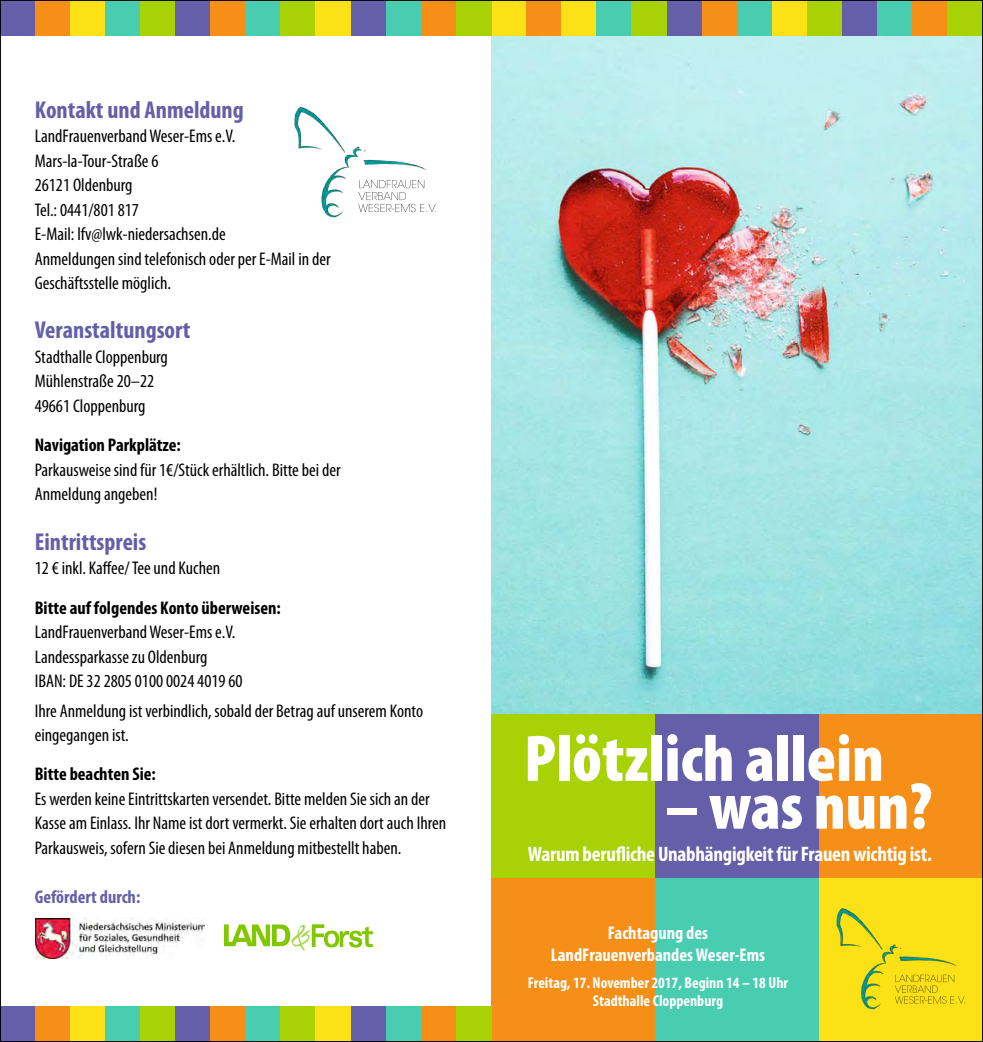
<style>
.page{position:relative;width:983px;height:1042px;background:#fff}
.page>*{position:absolute;margin:0;border:0;box-sizing:border-box;transform-origin:0 0}
.t1{font:900 condensed 66.33px "Myriad Pro";color:#fff}
.t2{font:700 condensed 24.5px "Myriad Pro";color:#655fa9}
.t3{font:700 condensed 21px "Myriad Pro";letter-spacing:-.01em;color:#fff}
.t4{font:condensed 18.38px/24.5px "Myriad Pro";color:#000}
.t5{font:700 condensed 18.38px "Myriad Pro";color:#000}
.t6{font:700 condensed 18.38px/22.1px "Myriad Pro";color:#fff;text-align:center}
.t7{font:700 condensed 18.38px "Myriad Pro";color:#655fa9}
.t8{font:700 condensed 15.75px/17.5px "Myriad Pro";color:#fff;text-align:center}
</style>
<div class="page">
<img style="left:491px;top:35px;width:489px;height:679px">
<div style="left:491px;top:714px;width:164px;height:164px;background:#a8d206"></div>
<div style="left:491px;top:878px;width:164px;height:164px;background:#f58f17"></div>
<div style="left:655px;top:714px;width:164px;height:164px;background:#655fa9"></div>
<div style="left:655px;top:878px;width:164px;height:164px;background:#48cdb1"></div>
<div style="left:819px;top:878px;width:163px;height:164px;background:#fbe115"></div>
<div style="left:819px;top:714px;width:163px;height:164px;background:#f58f17"></div>
<div style="left:491px;top:0;width:35px;height:35px;background:#fbe115"></div>
<div style="left:0;top:0;width:35px;height:35px;background:#655fa9"></div>
<div style="left:0;top:1007px;width:35px;height:35px;background:#655fa9"></div>
<div style="left:526px;top:0;width:35px;height:35px;background:#f58f17"></div>
<div style="left:35px;top:0;width:35px;height:35px;background:#f58f17"></div>
<div style="left:35px;top:1007px;width:35px;height:35px;background:#f58f17"></div>
<div style="left:561px;top:0;width:35px;height:35px;background:#fbe115"></div>
<div style="left:70px;top:0;width:35px;height:35px;background:#fbe115"></div>
<div style="left:70px;top:1007px;width:35px;height:35px;background:#fbe115"></div>
<div style="left:596px;top:0;width:35px;height:35px;background:#48cdb1"></div>
<div style="left:105px;top:0;width:35px;height:35px;background:#48cdb1"></div>
<div style="left:105px;top:1007px;width:35px;height:35px;background:#48cdb1"></div>
<div style="left:631px;top:0;width:35px;height:35px;background:#a8d206"></div>
<div style="left:140px;top:0;width:35px;height:35px;background:#a8d206"></div>
<div style="left:140px;top:1007px;width:35px;height:35px;background:#a8d206"></div>
<div style="left:666px;top:0;width:36px;height:35px;background:#655fa9"></div>
<div style="left:175px;top:0;width:35px;height:35px;background:#655fa9"></div>
<div style="left:175px;top:1007px;width:35px;height:35px;background:#655fa9"></div>
<div style="left:702px;top:0;width:35px;height:35px;background:#f58f17"></div>
<div style="left:210px;top:0;width:36px;height:35px;background:#f58f17"></div>
<div style="left:210px;top:1007px;width:36px;height:35px;background:#f58f17"></div>
<div style="left:737px;top:0;width:35px;height:35px;background:#48cdb1"></div>
<div style="left:246px;top:0;width:35px;height:35px;background:#48cdb1"></div>
<div style="left:246px;top:1007px;width:35px;height:35px;background:#48cdb1"></div>
<div style="left:772px;top:0;width:35px;height:35px;background:#fbe115"></div>
<div style="left:281px;top:0;width:35px;height:35px;background:#a8d206"></div>
<div style="left:281px;top:1007px;width:35px;height:35px;background:#a8d206"></div>
<div style="left:807px;top:0;width:35px;height:35px;background:#a8d206"></div>
<div style="left:316px;top:0;width:35px;height:35px;background:#fbe115"></div>
<div style="left:316px;top:1007px;width:35px;height:35px;background:#fbe115"></div>
<div style="left:842px;top:0;width:35px;height:35px;background:#655fa9"></div>
<div style="left:351px;top:0;width:35px;height:35px;background:#655fa9"></div>
<div style="left:351px;top:1007px;width:35px;height:35px;background:#655fa9"></div>
<div style="left:877px;top:0;width:35px;height:35px;background:#48cdb1"></div>
<div style="left:386px;top:0;width:35px;height:35px;background:#48cdb1"></div>
<div style="left:386px;top:1007px;width:35px;height:35px;background:#48cdb1"></div>
<div style="left:912px;top:0;width:35px;height:35px;background:#f58f17"></div>
<div style="left:421px;top:0;width:35px;height:35px;background:#f58f17"></div>
<div style="left:421px;top:1007px;width:35px;height:35px;background:#f58f17"></div>
<div style="left:947px;top:0;width:35px;height:35px;background:#a8d206"></div>
<div style="left:456px;top:0;width:35px;height:35px;background:#a8d206"></div>
<div style="left:456px;top:1007px;width:35px;height:35px;background:#a8d206"></div>
<img style="left:294px;top:107px;width:133px;height:111px">
<svg style="left:358px;top:180px;width:77px;height:32px"></svg>
<svg style="left:224px;top:924px;width:149px;height:26px"></svg>
<img style="left:836px;top:908px;width:126px;height:102px">
<svg style="left:894px;top:975px;width:70px;height:28px"></svg>
<img style="left:35px;top:918px;width:170px;height:40px">
<h2 class="t2" style="left:35px;top:96px;width:210px">Kontakt und Anmeldung</h2>
<p class="t4" style="left:35px;top:124px;width:297px">LandFrauenverband Weser-Ems e.V.<br>Mars-la-Tour-Straße 6<br>26121 Oldenburg<br>Tel.: 0441/801 817<br>E-Mail: lfv@lwk-niedersachsen.de<br>Anmeldungen sind telefonisch oder per E-Mail in der<br>Geschäftsstelle möglich.</p>
<h2 class="t2" style="left:35px;top:317px;width:157px">Veranstaltungsort</h2>
<p class="t4" style="left:35px;top:345px;width:135px">Stadthalle Cloppenburg<br>Mühlenstraße 20–22<br>49661 Cloppenburg</p>
<p class="t5" style="left:35px;top:435px;width:147px">Navigation Parkplätze:</p>
<p class="t4" style="left:35px;top:458px;width:307px">Parkausweise sind für 1€/Stück erhältlich. Bitte bei der<br>Anmeldung angeben!</p>
<h2 class="t2" style="left:35px;top:528px;width:113px">Eintrittspreis</h2>
<p class="t4" style="left:35px;top:556px;width:187px">12 € inkl. Kaffee/ Tee und Kuchen</p>
<p class="t5" style="left:35px;top:597px;width:247px">Bitte auf folgendes Konto überweisen:</p>
<p class="t4" style="left:35px;top:620px;width:209px">LandFrauenverband Weser-Ems e.V.<br>Landessparkasse zu Oldenburg<br>IBAN: DE 32 2805 0100 0024 4019 60</p>
<p class="t4" style="left:35px;top:698px;width:389px">Ihre Anmeldung ist verbindlich, sobald der Betrag auf unserem Konto eingegangen ist.</p>
<p class="t5" style="left:35px;top:764px;width:123px">Bitte beachten Sie:</p>
<p class="t4" style="left:35px;top:787px;width:413px">Es werden keine Eintrittskarten versendet. Bitte melden Sie sich an der<br>Kasse am Einlass. Ihr Name ist dort vermerkt. Sie erhalten dort auch Ihren<br>Parkausweis, sofern Sie diesen bei Anmeldung mitbestellt haben.</p>
<p class="t7" style="left:35px;top:887px;width:107px">Gefördert durch:</p>
<h1 class="t1" style="left:524px;top:722px;width:361px">Plötzlich allein</h1>
<h1 class="t1" style="left:665px;top:769px;width:268px">– was nun?</h1>
<p class="t3" style="left:527px;top:842px;width:406px">Warum berufliche Unabhängigkeit für Frauen wichtig ist.</p>
<p class="t6" style="left:550px;top:922px;width:216px">Fachtagung des<br>LandFrauenverbandes Weser-Ems</p>
<p class="t8" style="left:527px;top:974px;width:262px">Freitag, 17. November 2017, Beginn 14 – 18 Uhr<br>Stadthalle Cloppenburg</p>
</div>
